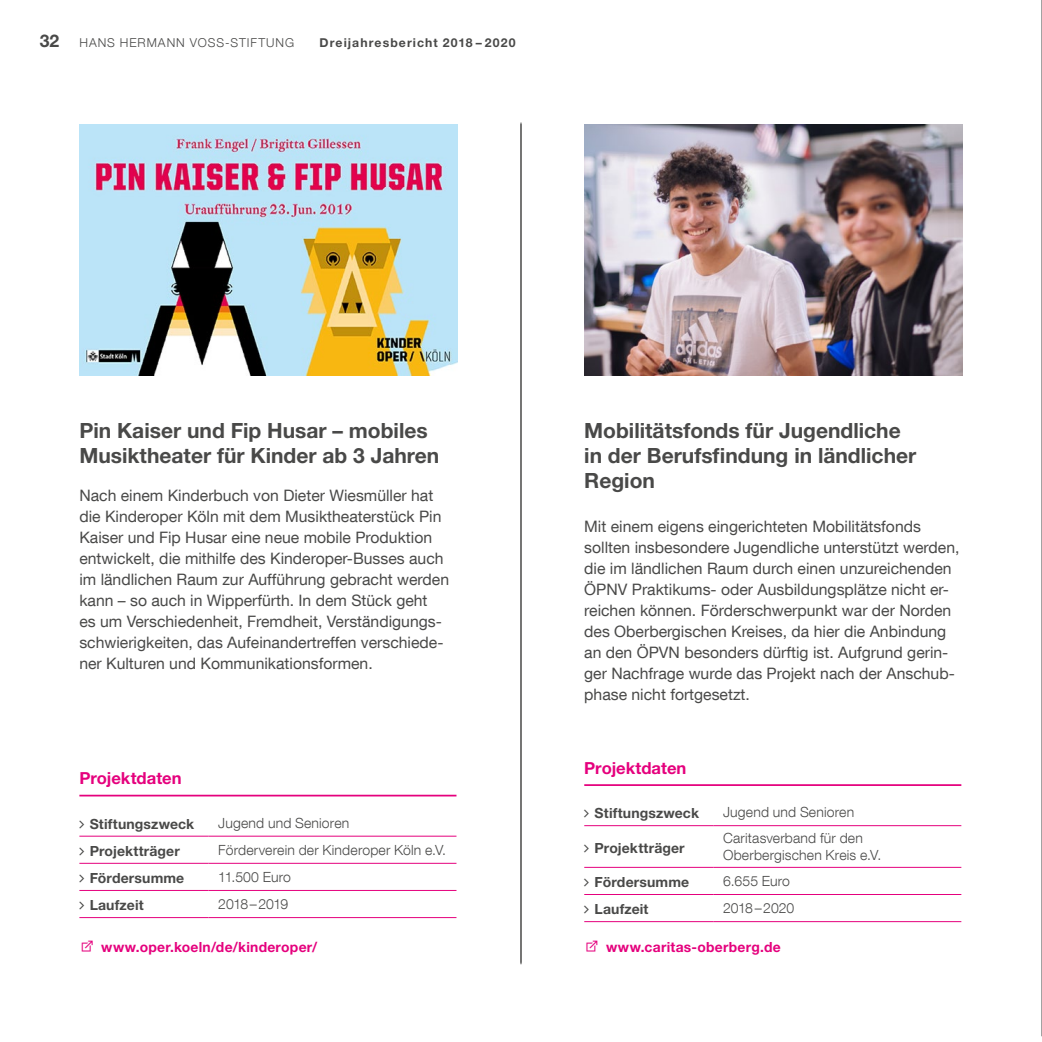
<style>
.page{position:relative;width:1042px;height:1042px;background:#fff}
.page>*{position:absolute;margin:0;border:0;box-sizing:border-box;transform-origin:0 0}
.head_12pt{font:700 21px/25.2px "Helvetica Neue LT Std";color:#494948}
.subtext{font:700 16.62px "Helvetica Neue LT Std";color:#e5007d}
.copy{font:15.75px/21px "Helvetica Neue LT Com";color:#494948}
.subtext-2{font:300 14px/16.8px "Helvetica Neue LT Com";letter-spacing:.01em;color:#494948}
.subtext-3{font:700 14px "Helvetica Neue LT Std";letter-spacing:.01em;color:#494948}
.copy-2{font:700 14px "Helvetica Neue LT Std";letter-spacing:.02em;color:#e5007d}
.subtext-4{font:300 14px "Helvetica Neue LT Com";letter-spacing:-.025em;color:#494948}
.t1{font:300 12.25px "Helvetica Neue LT Com";letter-spacing:.08em;color:#494948}
.t2{font:700 12.25px "Helvetica Neue LT Std";letter-spacing:.09em;color:#494948}
.s1{font-family:"Helvetica Neue LT Std";font-weight:700;font-size:17.5px}
</style>
<div class="page">
<hr style="left:1041px;top:0;width:1px;height:1036px;background:#494948">
<hr style="left:521px;top:123px;width:1px;height:840px;background:#494948">
<hr style="left:521px;top:124px;width:1px;height:840px;background:#494948">
<img style="left:79px;top:124px;width:379px;height:252px">
<hr style="left:79px;top:795px;width:377px;height:1px;background:#e5007d">
<hr style="left:79px;top:836px;width:129px;height:1px;background:#e5007d">
<hr style="left:208px;top:836px;width:248px;height:1px;background:#e5007d">
<hr style="left:79px;top:863px;width:129px;height:1px;background:#e5007d">
<hr style="left:208px;top:863px;width:248px;height:1px;background:#e5007d">
<hr style="left:79px;top:890px;width:129px;height:1px;background:#e5007d">
<hr style="left:208px;top:890px;width:248px;height:1px;background:#e5007d">
<hr style="left:79px;top:917px;width:129px;height:1px;background:#e5007d">
<hr style="left:208px;top:917px;width:248px;height:1px;background:#e5007d">
<img style="left:584px;top:124px;width:378px;height:252px">
<hr style="left:584px;top:784px;width:377px;height:2px;background:#e5007d">
<hr style="left:584px;top:825px;width:129px;height:1px;background:#e5007d">
<hr style="left:713px;top:825px;width:248px;height:1px;background:#e5007d">
<hr style="left:584px;top:867px;width:129px;height:1px;background:#e5007d">
<hr style="left:713px;top:867px;width:248px;height:1px;background:#e5007d">
<hr style="left:584px;top:894px;width:129px;height:1px;background:#e5007d">
<hr style="left:713px;top:894px;width:248px;height:1px;background:#e5007d">
<hr style="left:584px;top:921px;width:129px;height:1px;background:#e5007d">
<hr style="left:713px;top:921px;width:248px;height:1px;background:#e5007d">
<p class="t1" style="left:40px;top:35px;width:256px"><span class="s1">32</span> HANS HERMANN VOSS-STIFTUNG</p>
<p class="t2" style="left:319px;top:35px;width:198px">Dreijahresbericht 2018 – 2020</p>
<p class="head_12pt" style="left:79px;top:417px;width:361px">Pin Kaiser und Fip Husar – mobiles<br>Musiktheater für Kinder ab 3 Jahren</p>
<p class="copy" style="left:79px;top:484px;width:371px">Nach einem Kinderbuch von Dieter Wiesmüller hat die Kinderoper Köln mit dem Musiktheaterstück Pin Kaiser und Fip Husar eine neue mobile Produktion entwickelt, die mithilfe des Kinderoper-Busses auch im ländlichen Raum zur Aufführung gebracht werden kann – so auch in Wipperfürth. In dem Stück geht<br>es um Verschiedenheit, Fremdheit, Verständigungs&shy;schwierigkeiten, das Aufeinandertreffen verschiede&shy;ner Kulturen und Kommunikationsformen.</p>
<p class="subtext" style="left:79px;top:768px;width:104px">Projektdaten</p>
<p class="subtext-3" style="left:90px;top:815px;width:106px">Stiftungszweck</p>
<p class="subtext-2" style="left:218px;top:814px;width:133px">Jugend und Senioren</p>
<p class="subtext-3" style="left:90px;top:842px;width:92px">Projektträger</p>
<p class="subtext-2" style="left:218px;top:841px;width:229px">Förderverein der Kinderoper Köln e.V.</p>
<p class="subtext-3" style="left:90px;top:869px;width:96px">Fördersumme</p>
<p class="subtext-2" style="left:218px;top:868px;width:74px">11.500 Euro</p>
<p class="subtext-3" style="left:90px;top:896px;width:55px">Laufzeit</p>
<p class="subtext-4" style="left:218px;top:895px;width:72px">2018–2019</p>
<p class="copy-2" style="left:101px;top:938px;width:218px">www.oper.koeln/de/kinderoper/</p>
<p class="head_12pt" style="left:584px;top:417px;width:334px">Mobilitätsfonds für Jugendliche in der Berufsfindung in ländlicher<br>Region</p>
<p class="copy" style="left:584px;top:516px;width:377px">Mit einem eigens eingerichteten Mobilitätsfonds sollten insbesondere Jugendliche unterstützt werden, die im ländlichen Raum durch einen unzureichenden ÖPNV Praktikums- oder Ausbildungsplätze nicht er&shy;reichen können. Förderschwerpunkt war der Norden des Oberbergischen Kreises, da hier die Anbindung an den ÖPVN besonders dürftig ist. Aufgrund gerin&shy;ger Nachfrage wurde das Projekt nach der Anschub&shy;phase nicht fortgesetzt.</p>
<p class="subtext" style="left:584px;top:757px;width:104px">Projektdaten</p>
<p class="subtext-3" style="left:594px;top:804px;width:106px">Stiftungszweck</p>
<p class="subtext-2" style="left:723px;top:803px;width:133px">Jugend und Senioren</p>
<p class="subtext-3" style="left:594px;top:839px;width:92px">Projektträger</p>
<p class="subtext-2" style="left:723px;top:829px;width:160px">Caritasverband für den<br>Oberbergischen Kreis e.V.</p>
<p class="subtext-3" style="left:594px;top:873px;width:96px">Fördersumme</p>
<p class="subtext-2" style="left:723px;top:872px;width:68px">6.655 Euro</p>
<p class="subtext-3" style="left:594px;top:900px;width:55px">Laufzeit</p>
<p class="subtext-2" style="left:723px;top:899px;width:73px">2018–2020</p>
<p class="copy-2" style="left:606px;top:938px;width:176px">www.caritas-oberberg.de</p>
</div>
